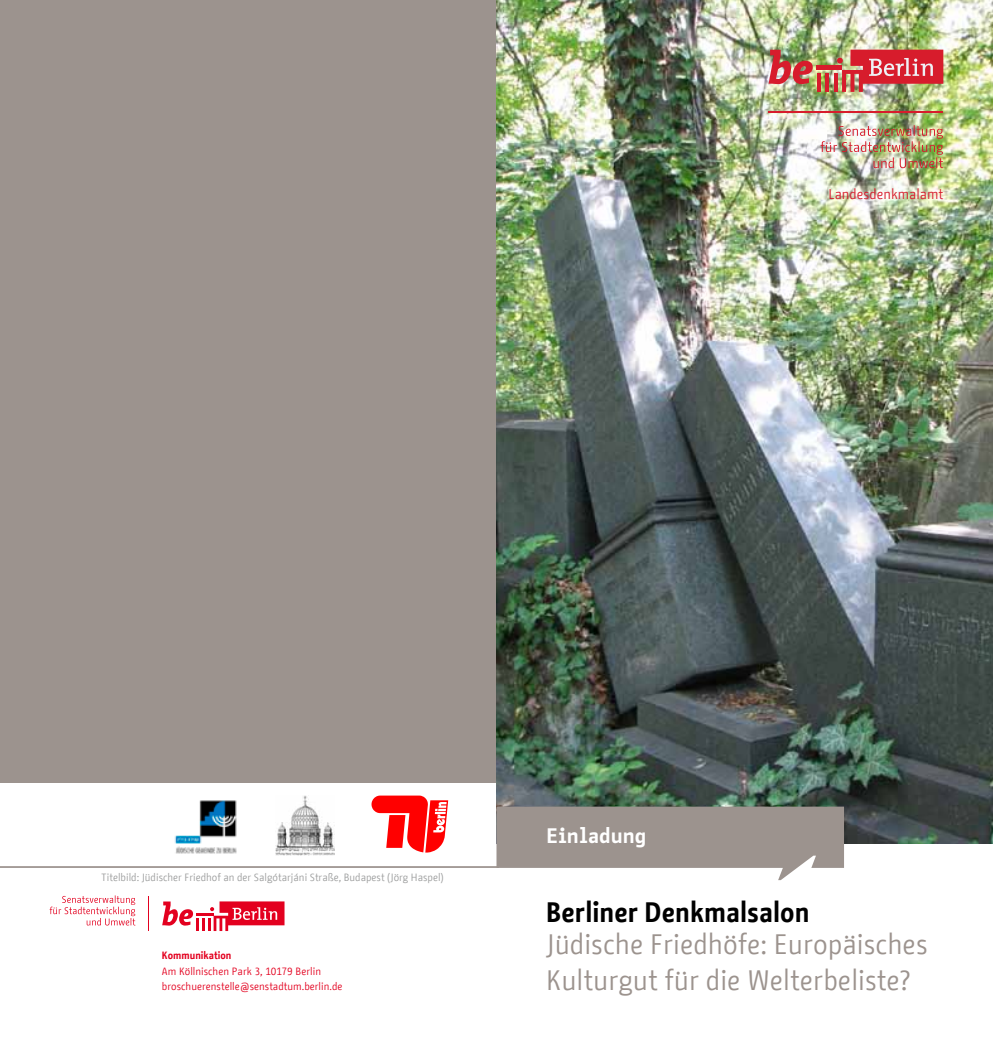
<style>
.page{position:relative;width:993px;height:1042px;background:#fff}
.page>*{position:absolute;margin:0;border:0;box-sizing:border-box;transform-origin:0 0}
.t1{font:28px/36.8px "BMF Change";color:#9c938e}
.t2{font:700 28px "BMF Change";color:#000}
.t3{font:700 21px "BMF Change Letter";color:#fff}
.t4{font:14px "BMF Change";color:#d71c2c}
.t5{font:10.5px "BMF Change";color:#9c9d9d}
.t6{font:10.5px/15.8px "BMF Change";color:#e3001f}
.t7{font:700 10.5px "BMF Change";color:#e3001f}
</style>
<div class="page">
<div style="left:0;top:0;width:496px;height:782px;background:#9c938e"></div>
<img style="left:496px;top:0;width:496px;height:843px">
<svg style="left:496px;top:806px;width:347px;height:74px"></svg>
<svg style="left:162px;top:901px;width:122px;height:30px"></svg>
<hr style="left:148px;top:896px;width:1px;height:35px;background:#e3001f">
<svg style="left:50px;top:895px;width:85px;height:30px"></svg>
<hr style="left:0;top:866px;width:499px;height:2px;background:#9c938e">
<svg style="left:768px;top:50px;width:44px;height:34px"></svg>
<svg style="left:816px;top:74px;width:4px;height:18px"></svg>
<hr style="left:825px;top:74px;width:4px;height:18px;background:#d71c2c">
<svg style="left:833px;top:74px;width:3px;height:18px"></svg>
<hr style="left:816px;top:66px;width:25px;height:4px;background:#d71c2c">
<img style="left:836px;top:50px;width:107px;height:42px">
<img style="left:820px;top:125px;width:122px;height:43px">
<hr style="left:768px;top:112px;width:175px;height:1px;background:#d71c2c">
<img style="left:174px;top:800px;width:63px;height:54px">
<svg style="left:371px;top:795px;width:77px;height:57px"></svg>
<img style="left:275px;top:795px;width:59px;height:60px">
<h3 class="t4" style="left:828px;top:184px;width:116px">Landesdenkmalamt</h3>
<p class="t5" style="left:101px;top:870px;width:344px">Titelbild: Jüdischer Friedhof an der Salgótarjáni Straße, Budapest (Jörg Haspel)</p>
<p class="t7" style="left:162px;top:948px;width:71px">Kommunikation</p>
<p class="t6" style="left:162px;top:963px;width:182px">Am Köllnischen Park 3, 10179 Berlin broschuerenstelle@senstadtum.berlin.de</p>
<h2 class="t3" style="left:546px;top:822px;width:102px">Einladung</h2>
<h1 class="t2" style="left:546px;top:892px;width:265px">Berliner Denkmalsalon</h1>
<h1 class="t1" style="left:546px;top:925px;width:383px">Jüdische Friedhöfe: Europäisches<br>Kulturgut für die Welterbeliste?</h1>
</div>
